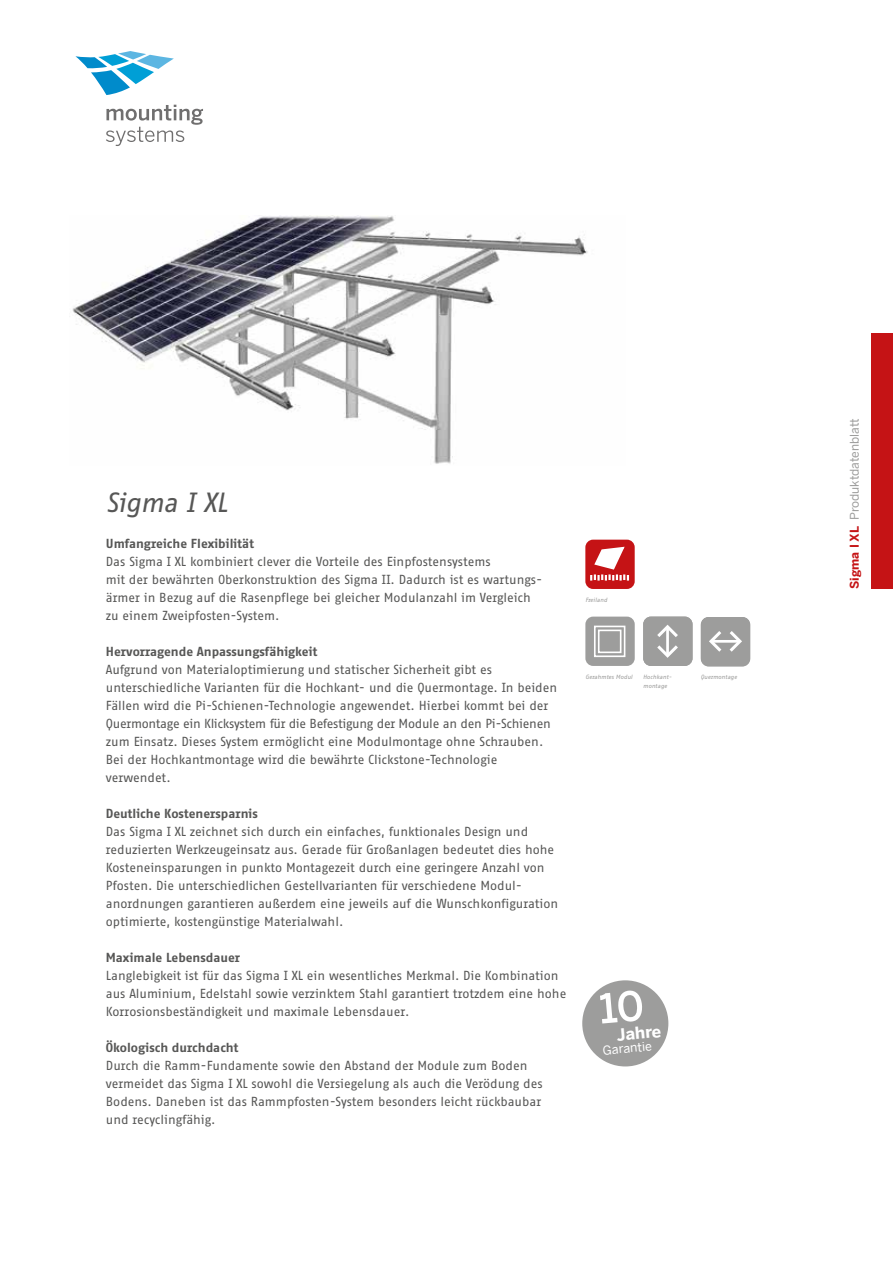
<style>
.page{position:relative;width:893px;height:1263px;background:#fff}
.page>*{position:absolute;margin:0;border:0;box-sizing:border-box;transform-origin:0 0}
.t1{font:italic 27px "Fago Office Sans";letter-spacing:-.025em;color:#575756}
.t2{font:700 16.5px "Benton Sans";color:#fff}
.t3{font:12.75px/18px "Fago Office Sans";letter-spacing:-.005em;color:#575756}
.t4{font:700 12.75px "Fago Office Sans";letter-spacing:-.005em;color:#575756}
.t5{font:12.3px "Benton Sans";color:#fff}
.t6{font:12px "Benton Sans";color:#9d9d9c}
.t7{font:italic 6px/9px "Fago Office Sans";color:#9d9d9c}
.s1{font-weight:700;color:#c51315}
</style>
<div class="page">
<svg style="left:106px;top:105px;width:97px;height:41px"></svg>
<svg style="left:75px;top:51px;width:99px;height:44px"></svg>
<div style="left:872px;top:334px;width:21px;height:255px;background:#c51315"></div>
<img style="left:72px;top:215px;width:516px;height:249px">
<div style="left:582px;top:980px;width:86px;height:86px;background:#9d9d9c;border-radius:50%"></div>
<svg style="left:600px;top:990px;width:42px;height:33px"></svg>
<div style="left:585px;top:540px;width:50px;height:49px;background:#c51315;border-radius:8px"></div>
<svg style="left:590px;top:546px;width:39px;height:35px"></svg>
<div style="left:585px;top:617px;width:50px;height:49px;background:#9d9d9c;border-radius:8px"></div>
<div style="left:594px;top:626px;width:31px;height:31px;border:2px solid #fff"></div>
<div style="left:598px;top:630px;width:23px;height:23px;border:2px solid #fff"></div>
<div style="left:643px;top:617px;width:49px;height:49px;background:#9d9d9c;border-radius:8px"></div>
<svg style="left:657px;top:625px;width:21px;height:33px"></svg>
<div style="left:701px;top:617px;width:49px;height:49px;background:#9d9d9c;border-radius:8px"></div>
<svg style="left:709px;top:631px;width:33px;height:21px"></svg>
<hr style="left:712px;top:640px;width:26px;height:3px;background:#fff">
<h1 class="t1" style="left:106px;top:487px;width:123px">Sigma I XL</h1>
<p class="t4" style="left:106px;top:536px;width:150px">Umfangreiche Flexibilität</p>
<p class="t3" style="left:106px;top:553px;width:438px">Das Sigma I XL kombiniert clever die Vorteile des Einpfostensystems<br>mit der bewährten Oberkonstruktion des Sigma II. Dadurch ist es wartungs&shy;ärmer in Bezug auf die Rasenpflege bei gleicher Modulanzahl im Vergleich zu einem Zweipfosten-System.</p>
<p class="t4" style="left:106px;top:644px;width:213px">Hervorragende Anpassungsfähigkeit</p>
<p class="t3" style="left:106px;top:661px;width:453px">Aufgrund von Materialoptimierung und statischer Sicherheit gibt es unterschiedliche Varianten für die Hochkant- und die Quermontage. In beiden Fällen wird die Pi-Schienen-Technologie angewendet. Hierbei kommt bei der Quermontage ein Klicksystem für die Befestigung der Module an den Pi-Schienen zum Einsatz. Dieses System ermöglicht eine Modulmontage ohne Schrauben.<br>Bei der Hochkantmontage wird die bewährte Clickstone-Technologie verwendet.</p>
<p class="t4" style="left:106px;top:806px;width:153px">Deutliche Kostenersparnis</p>
<p class="t3" style="left:106px;top:823px;width:454px">Das Sigma I XL zeichnet sich durch ein einfaches, funktionales Design und reduzierten Werkzeugeinsatz aus. Gerade für Großanlagen bedeutet dies hohe Kosteneinsparungen in punkto Montagezeit durch eine geringere Anzahl von Pfosten. Die unterschiedlichen Gestellvarianten für verschiedene Modul&shy;anordnungen garantieren außerdem eine jeweils auf die Wunschkonfiguration optimierte, kostengünstige Materialwahl.</p>
<p class="t4" style="left:106px;top:950px;width:136px">Maximale Lebensdauer</p>
<p class="t3" style="left:106px;top:967px;width:462px">Langlebigkeit ist für das Sigma I XL ein wesentliches Merkmal. Die Kombination aus Aluminium, Edelstahl sowie verzinktem Stahl garantiert trotzdem eine hohe<br>Korrosionsbeständigkeit und maximale Lebensdauer.</p>
<p class="t4" style="left:106px;top:1040px;width:134px">Ökologisch durchdacht</p>
<p class="t3" style="left:106px;top:1057px;width:438px">Durch die Ramm-Fundamente sowie den Abstand der Module zum Boden vermeidet das Sigma I XL sowohl die Versiegelung als auch die Verödung des Bodens. Daneben ist das Rammpfosten-System besonders leicht rückbaubar und recyclingfähig.</p>
<p class="t7" style="left:585px;top:595px;width:23px">Freiland</p>
<p class="t7" style="left:585px;top:672px;width:49px">Gerahmtes Modul</p>
<p class="t7" style="left:643px;top:672px;width:30px">Hochk nt&shy;mont ge</p>
<p class="t7" style="left:643px;top:672px;width:32px">Orientation</p>
<p class="t7" style="left:701px;top:673px;width:38px">Qu rmontage</p>
<p class="t7" style="left:643px;top:681px;width:23px">portrait</p>
<p class="t7" style="left:701px;top:673px;width:32px">Orientation</p>
<p class="t2" style="left:616px;top:1025px;width:46px;rotate:-5deg">Jahre</p>
<p class="t5" style="left:602px;top:1043px;width:51px;rotate:-5deg">Garantie</p>
<p class="t6" style="left:847px;top:589px;width:173px;rotate:-90deg"><span class="s1">Sigma I XL</span> Produktdatenblatt</p>
</div>
